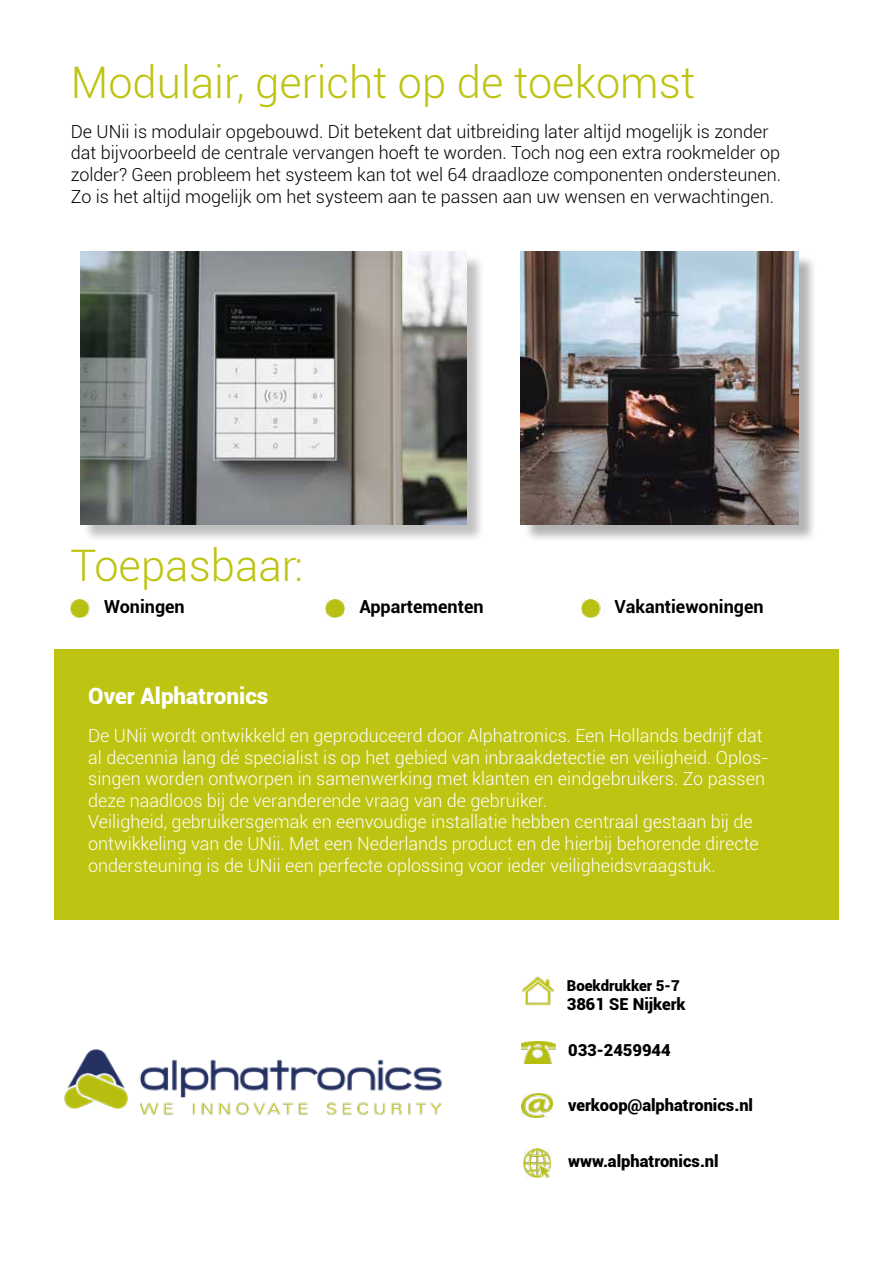
<style>
.page{position:relative;width:893px;height:1263px;background:#fff}
.page>*{position:absolute;margin:0;border:0;box-sizing:border-box;transform-origin:0 0}
.t1{font:300 43.5px "Roboto";color:#bdc412}
.t2{font:900 22.5px "Roboto";color:#fff}
.t3{font:300 18px/21.6px "Roboto";color:#fff}
.t4{font:300 18px/21.6px "Roboto";color:#000}
.t5{font:700 18px "Roboto";color:#000}
.t6{font:900 16.5px "Roboto";color:#000}
.t7{font:900 15px "Roboto";color:#000}
</style>
<div class="page">
<div style="left:523px;top:254px;width:295px;height:289px;background:#000;opacity:.3"></div>
<img style="left:521px;top:252px;width:278px;height:272px">
<img style="left:70px;top:600px;width:20px;height:18px">
<img style="left:326px;top:600px;width:20px;height:18px">
<img style="left:581px;top:600px;width:20px;height:18px">
<div style="left:54px;top:649px;width:785px;height:270px;background:#bdc412"></div>
<img style="left:521px;top:1041px;width:34px;height:23px">
<img style="left:522px;top:1094px;width:31px;height:24px">
<img style="left:523px;top:1148px;width:27px;height:29px">
<img style="left:522px;top:976px;width:31px;height:30px">
<img style="left:64px;top:1049px;width:378px;height:66px">
<div style="left:83px;top:254px;width:403px;height:289px;background:#000;opacity:.25"></div>
<img style="left:80px;top:252px;width:387px;height:272px">
<h1 class="t1" style="left:71px;top:52px;width:626px">Modulair, gericht op de toekomst</h1>
<p class="t4" style="left:71px;top:120px;width:712px">De UNii is modulair opgebouwd. Dit betekent dat uitbreiding later altijd mogelijk is zonder dat bijvoorbeeld de centrale vervangen hoeft te worden. Toch nog een extra rookmelder op zolder? Geen probleem het systeem kan tot wel 64 draadloze componenten ondersteunen.<br>Zo is het altijd mogelijk om het systeem aan te passen aan uw wensen en verwachtingen.</p>
<h1 class="t1" style="left:70px;top:536px;width:234px">Toepasbaar:</h1>
<p class="t5" style="left:104px;top:594px;width:82px">Woningen</p>
<p class="t5" style="left:359px;top:594px;width:126px">Appartementen</p>
<p class="t5" style="left:615px;top:594px;width:150px">Vakantiewoningen</p>
<p class="t2" style="left:88px;top:680px;width:182px">Over Alphatronics</p>
<p class="t3" style="left:88px;top:724px;width:682px">De UNii wordt ontwikkeld en geproduceerd door Alphatronics. Een Hollands bedrijf dat al decennia lang dé specialist is op het gebied van inbraakdetectie en veiligheid. Oplos&shy;singen worden ontworpen in samenwerking met klanten en eindgebruikers. Zo passen deze naadloos bij de veranderende vraag van de gebruiker.<br>Veiligheid, gebruikersgemak en eenvoudige installatie hebben centraal gestaan bij de ontwikkeling van de UNii. Met een Nederlands product en de hierbij behorende directe ondersteuning is de UNii een perfecte oplossing voor ieder veiligheidsvraagstuk.</p>
<p class="t7" style="left:567px;top:975px;width:114px">Boekdrukker 5-7</p>
<p class="t6" style="left:567px;top:992px;width:120px">3861 SE Nijkerk</p>
<p class="t6" style="left:568px;top:1038px;width:104px">033-2459944</p>
<p class="t6" style="left:568px;top:1093px;width:187px">verkoop@alphatronics.nl</p>
<p class="t6" style="left:568px;top:1149px;width:152px">www.alphatronics.nl</p>
</div>
